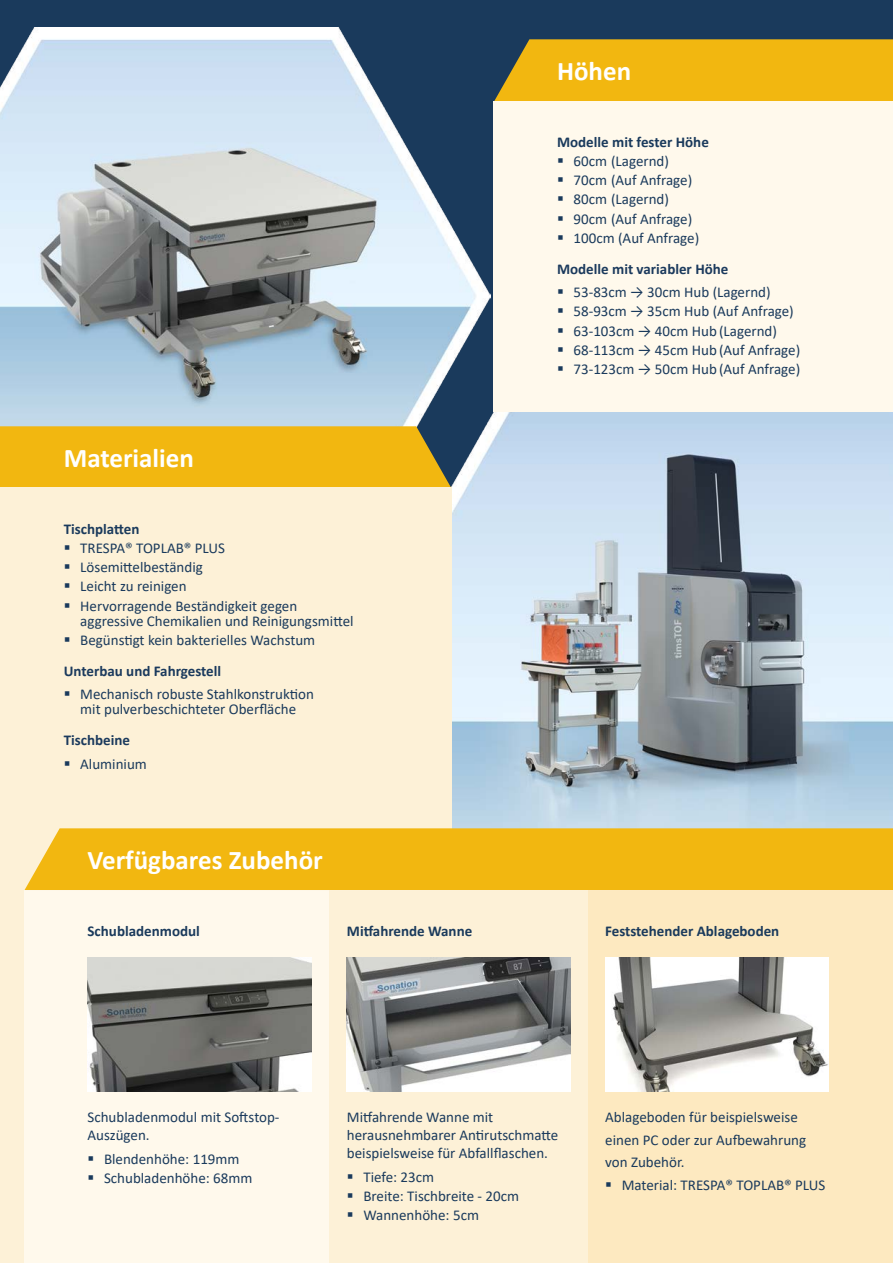
<style>
.page{position:relative;width:893px;height:1263px;background:#1a3a5c}
.page>*{position:absolute;margin:0;border:0;box-sizing:border-box;transform-origin:0 0}
.t1{font:700 27px "Calibri";color:#fff}
.t2{font:15px/19.2px "Calibri";color:#1a3a5c}
.t3{font:700 15px "Calibri";color:#1a3a5c}
.t4{font:700 15px "Calibri";color:#1b3a5d}
</style>
<div class="page">
<img style="left:451px;top:412px;width:442px;height:416px">
<img style="left:0;top:27px;width:491px;height:412px">
<div style="left:494px;top:39px;width:399px;height:62px;background:#f2b710"></div>
<div style="left:493px;top:101px;width:400px;height:311px;background:#fff9ec"></div>
<div style="left:0;top:426px;width:451px;height:61px;background:#f2b710"></div>
<div style="left:0;top:487px;width:451px;height:776px;background:#fdf1d7"></div>
<div style="left:25px;top:890px;width:868px;height:373px;background:#fff9ec"></div>
<div style="left:25px;top:828px;width:868px;height:62px;background:#f2b710"></div>
<div style="left:330px;top:890px;width:563px;height:373px;background:#fdf1d7"></div>
<div style="left:589px;top:890px;width:304px;height:373px;background:#fde9c0"></div>
<img style="left:605px;top:957px;width:224px;height:135px">
<img style="left:347px;top:957px;width:223px;height:135px">
<img style="left:88px;top:957px;width:223px;height:135px">
<h1 class="t1" style="left:557px;top:52px;width:76px">Höhen</h1>
<h1 class="t1" style="left:64px;top:439px;width:132px">Materialien</h1>
<p class="t3" style="left:64px;top:518px;width:77px">Tischplatten</p>
<p class="t2" style="left:80px;top:538px;width:219px">TRESPA® TOPLAB® PLUS<br>Lösemittelbeständig<br>Leicht zu reinigen<br>Hervorragende Beständigkeit gegen</p>
<p class="t2" style="left:80px;top:611px;width:275px">aggressive Chemikalien und Reinigungsmittel<br>Begünstigt kein bakterielles Wachstum</p>
<p class="t4" style="left:64px;top:660px;width:159px">Unterbau und Fahrgestell</p>
<p class="t2" style="left:80px;top:686px;width:235px;line-height:15px">Mechanisch robuste Stahlkonstruktion mit pulverbeschichteter Oberfläche</p>
<p class="t4" style="left:64px;top:729px;width:68px">Tischbeine</p>
<p class="t2" style="left:80px;top:753px;width:68px">Aluminium</p>
<h1 class="t1" style="left:88px;top:841px;width:237px">Verfügbares Zubehör</h1>
<p class="t3" style="left:88px;top:920px;width:114px">Schubladenmodul</p>
<p class="t3" style="left:347px;top:920px;width:127px">Mitfahrende Wanne</p>
<p class="t3" style="left:557px;top:131px;width:153px">Modelle mit fester Höhe</p>
<p class="t2" style="left:574px;top:151px;width:127px">60cm (Lagernd)<br>70cm (Auf Anfrage)<br>80cm (Lagernd)<br>90cm (Auf Anfrage)<br>100cm (Auf Anfrage)</p>
<p class="t4" style="left:557px;top:258px;width:173px">Modelle mit variabler Höhe</p>
<p class="t2" style="left:574px;top:282px;width:228px">53-83cm → 30cm Hub (Lagernd)<br>58-93cm → 35cm Hub (Auf Anfrage)<br>63-103cm → 40cm Hub (Lagernd)<br>68-113cm → 45cm Hub (Auf Anfrage)<br>73-123cm → 50cm Hub (Auf Anfrage)</p>
<p class="t3" style="left:605px;top:920px;width:176px">Feststehender Ablageboden</p>
<p class="t2" style="left:88px;top:1108px;width:194px;line-height:18px">Schubladenmodul mit Softstop-<br>Auszügen.</p>
<p class="t2" style="left:104px;top:1149px;width:150px">Blendenhöhe: 119mm<br>Schubladenhöhe: 68mm</p>
<p class="t2" style="left:347px;top:1108px;width:213px;line-height:18px">Mitfahrende Wanne mit herausnehmbarer Antirutschmatte beispielsweise für Abfallflaschen.</p>
<p class="t2" style="left:363px;top:1167px;width:157px">Tiefe: 23cm<br>Breite: Tischbreite - 20cm<br>Wannenhöhe: 5cm</p>
<p class="t2" style="left:605px;top:1106px;width:202px;line-height:22.2px">Ablageboden für beispielsweise einen PC oder zur Aufbewahrung von Zubehör.</p>
<p class="t2" style="left:622px;top:1175px;width:205px">Material: TRESPA® TOPLAB® PLUS</p>
</div>
